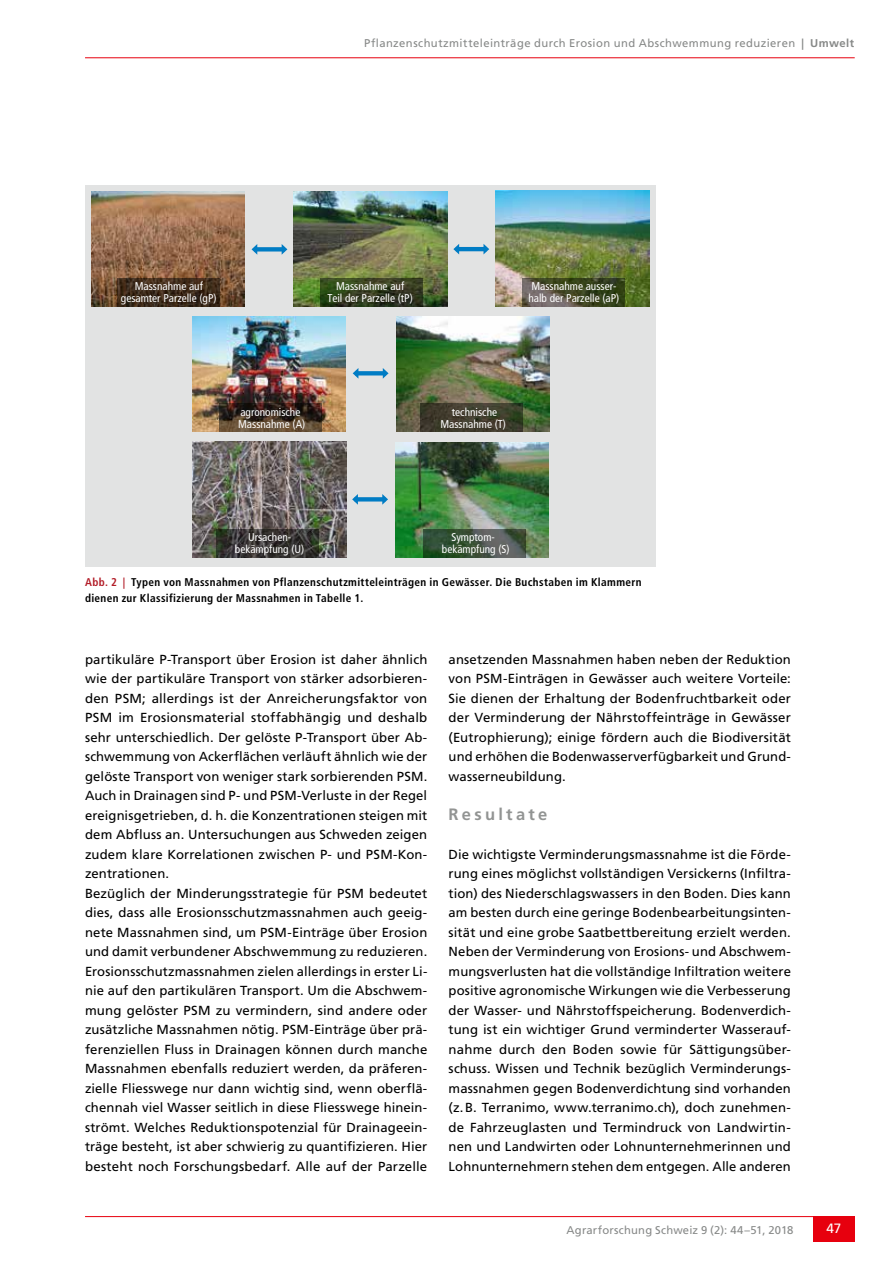
<style>
.page{position:relative;width:893px;height:1263px;background:#fff}
.page>*{position:absolute;margin:0;border:0;box-sizing:border-box;transform-origin:0 0}
.t1{font:700 16.5px "Frutiger LT Std";letter-spacing:.2em;color:#929493}
.t2{font:13.5px "Frutiger LT Std";color:#fff}
.t3{font:13.2px/19.5px "Frutiger LT Std";letter-spacing:.01em;color:#000;text-align:justify}
.t4{font:condensed 11.25px/12px "Frutiger";color:#fff;text-align:center}
.t5{font:700 condensed 11.25px/16.5px "Frutiger LT Std";letter-spacing:.03em;color:#000}
.t6{font:11.25px "Frutiger LT Std";letter-spacing:.035em;color:#878988}
.t7{font:11.25px "Frutiger LT Std";letter-spacing:.015em;color:#878988}
.s1{font-weight:700}
.s2{color:#b21c27}
</style>
<div class="page">
<hr style="left:85px;top:57px;width:770px;height:1px;background:#e7000e">
<hr style="left:85px;top:1216px;width:770px;height:1px;background:#e7000e">
<div style="left:813px;top:1216px;width:42px;height:26px;background:#e7000e"></div>
<div style="left:85px;top:185px;width:571px;height:381px;background:#e2e3e3"></div>
<img style="left:92px;top:192px;width:153px;height:114px">
<img style="left:294px;top:192px;width:153px;height:114px">
<img style="left:496px;top:191px;width:153px;height:116px">
<img style="left:193px;top:317px;width:153px;height:114px">
<img style="left:396px;top:317px;width:153px;height:114px">
<img style="left:193px;top:441px;width:153px;height:116px">
<img style="left:396px;top:442px;width:153px;height:115px">
<svg style="left:252px;top:244px;width:5px;height:11px"></svg>
<svg style="left:282px;top:244px;width:5px;height:11px"></svg>
<svg style="left:254px;top:247px;width:31px;height:4px"></svg>
<svg style="left:353px;top:368px;width:5px;height:10px"></svg>
<svg style="left:383px;top:368px;width:6px;height:11px"></svg>
<svg style="left:355px;top:371px;width:31px;height:4px"></svg>
<svg style="left:352px;top:494px;width:6px;height:11px"></svg>
<svg style="left:382px;top:494px;width:6px;height:11px"></svg>
<svg style="left:355px;top:497px;width:30px;height:4px"></svg>
<svg style="left:453px;top:244px;width:6px;height:10px"></svg>
<svg style="left:483px;top:244px;width:6px;height:10px"></svg>
<hr style="left:456px;top:247px;width:31px;height:4px;background:#007cc4">
<svg style="left:118px;top:278px;width:102px;height:28px;background:#3d2a1a"></svg>
<svg style="left:220px;top:403px;width:102px;height:28px;background:#433224"></svg>
<svg style="left:216px;top:529px;width:103px;height:28px;background:#383634"></svg>
<svg style="left:423px;top:529px;width:102px;height:28px;background:#415542"></svg>
<svg style="left:420px;top:403px;width:102px;height:28px;background:#3e3c2c"></svg>
<svg style="left:320px;top:278px;width:103px;height:28px;background:#333e1f"></svg>
<svg style="left:523px;top:278px;width:102px;height:28px;background:#4a4e33"></svg>
<p class="t6" style="left:364px;top:36px;width:492px">Pflanzenschutzmitteleinträge durch Erosion und Abschwemmung reduzieren <span class="s1">| Umwelt</span></p>
<p class="t4" style="left:121px;top:280px;width:97px">Massnahme auf gesamter Parzelle (gP)</p>
<p class="t4" style="left:327px;top:280px;width:87px">Massnahme auf<br>Teil der Parzelle (tP)</p>
<p class="t4" style="left:528px;top:280px;width:92px;text-align:left">Massnahme ausser&shy;halb der Parzelle (aP)</p>
<p class="t4" style="left:238px;top:406px;width:69px;text-align:left">agronomische<br>Massnahme (A)</p>
<p class="t4" style="left:440px;top:406px;width:67px">technische<br>Massnahme (T)</p>
<p class="t4" style="left:235px;top:531px;width:71px">Ursachen&shy;bekämpfung (U)</p>
<p class="t4" style="left:442px;top:531px;width:69px">Symptom&shy;bekämpfung (S)</p>
<p class="t5" style="left:85px;top:573px;width:558px"><span class="s2">Abb. 2 |</span> Typen von Massnahmen von Pflanzenschutzmitteleinträgen in Gewässer. Die Buchstaben im Klammern dienen zur Klassifizierung der Massnahmen in Tabelle 1.</p>
<p class="t3" style="left:85px;top:649px;width:344px;text-align:left">partikuläre P-Transport über Erosion ist daher ähnlich wie der partikuläre Transport von stärker adsorbieren&shy;den PSM; allerdings ist der Anreicherungsfaktor von PSM im Erosionsmaterial stoffabhängig und deshalb sehr unterschiedlich. Der gelöste P-Transport über Ab&shy;schwemmung von Ackerflächen verläuft ähnlich wie der gelöste Transport von weniger stark sorbierenden PSM.<br>Auch in Drainagen sind P- und PSM-Verluste in der Regel ereignisgetrieben, d. h. die Konzentrationen steigen mit dem Abfluss an. Untersuchungen aus Schweden zeigen zudem klare Korrelationen zwischen P- und PSM-Kon&shy;zentrationen.<br>Bezüglich der Minderungsstrategie für PSM bedeutet dies, dass alle Erosionsschutzmassnahmen auch geeig&shy;nete Massnahmen sind, um PSM-Einträge über Erosion und damit verbundener Abschwemmung zu reduzieren.<br>Erosionsschutzmassnahmen zielen allerdings in erster Li&shy;nie auf den partikulären Transport. Um die Abschwem&shy;mung gelöster PSM zu vermindern, sind andere oder zusätzliche Massnahmen nötig. PSM-Einträge über prä&shy;ferenziellen Fluss in Drainagen können durch manche Massnahmen ebenfalls reduziert werden, da präferen&shy;zielle Fliesswege nur dann wichtig sind, wenn oberflä&shy;chennah viel Wasser seitlich in diese Fliesswege hinein&shy;strömt. Welches Reduktionspotenzial für Drainageein&shy;träge besteht, ist aber schwierig zu quantifizieren. Hier besteht noch Forschungsbedarf. Alle auf der Parzelle</p>
<p class="t3" style="left:449px;top:649px;width:344px">ansetzenden Massnahmen haben neben der Reduktion von PSM-Einträgen in Gewässer auch weitere Vorteile:<br>Sie dienen der Erhaltung der Bodenfruchtbarkeit oder der Verminderung der Nährstoffeinträge in Gewässer (Eutrophierung); einige fördern auch die Biodiversität und erhöhen die Bodenwasserverfügbarkeit und Grund&shy;wasserneubildung.</p>
<p class="t1" style="left:449px;top:804px;width:100px">Resultate</p>
<p class="t3" style="left:449px;top:844px;width:344px">Die wichtigste Verminderungsmassnahme ist die Förde&shy;rung eines möglichst vollständigen Versickerns (Infiltra&shy;tion) des Niederschlagswassers in den Boden. Dies kann am besten durch eine geringe Bodenbearbeitungsinten&shy;sität und eine grobe Saatbettbereitung erzielt werden.<br>Neben der Verminderung von Erosions- und Abschwem&shy;mungsverlusten hat die vollständige Infiltration weitere positive agronomische Wirkungen wie die Verbesserung der Wasser- und Nährstoffspeicherung. Bodenverdich&shy;tung ist ein wichtiger Grund verminderter Wasserauf&shy;nahme durch den Boden sowie für Sättigungsüber&shy;schuss. Wissen und Technik bezüglich Verminderungs&shy;massnahmen gegen Bodenverdichtung sind vorhanden (z.B. Terranimo, www.terranimo.ch), doch zunehmen&shy;de Fahrzeuglasten und Termindruck von Landwirtin&shy;nen und Landwirten oder Lohnunternehmerinnen und Lohnunternehmern stehen dem entgegen. Alle anderen</p>
<p class="t7" style="left:567px;top:1223px;width:228px">Agrarforschung Schweiz 9 (2): 44–51, 2018</p>
<p class="t2" style="left:826px;top:1221px;width:17px">47</p>
</div>
